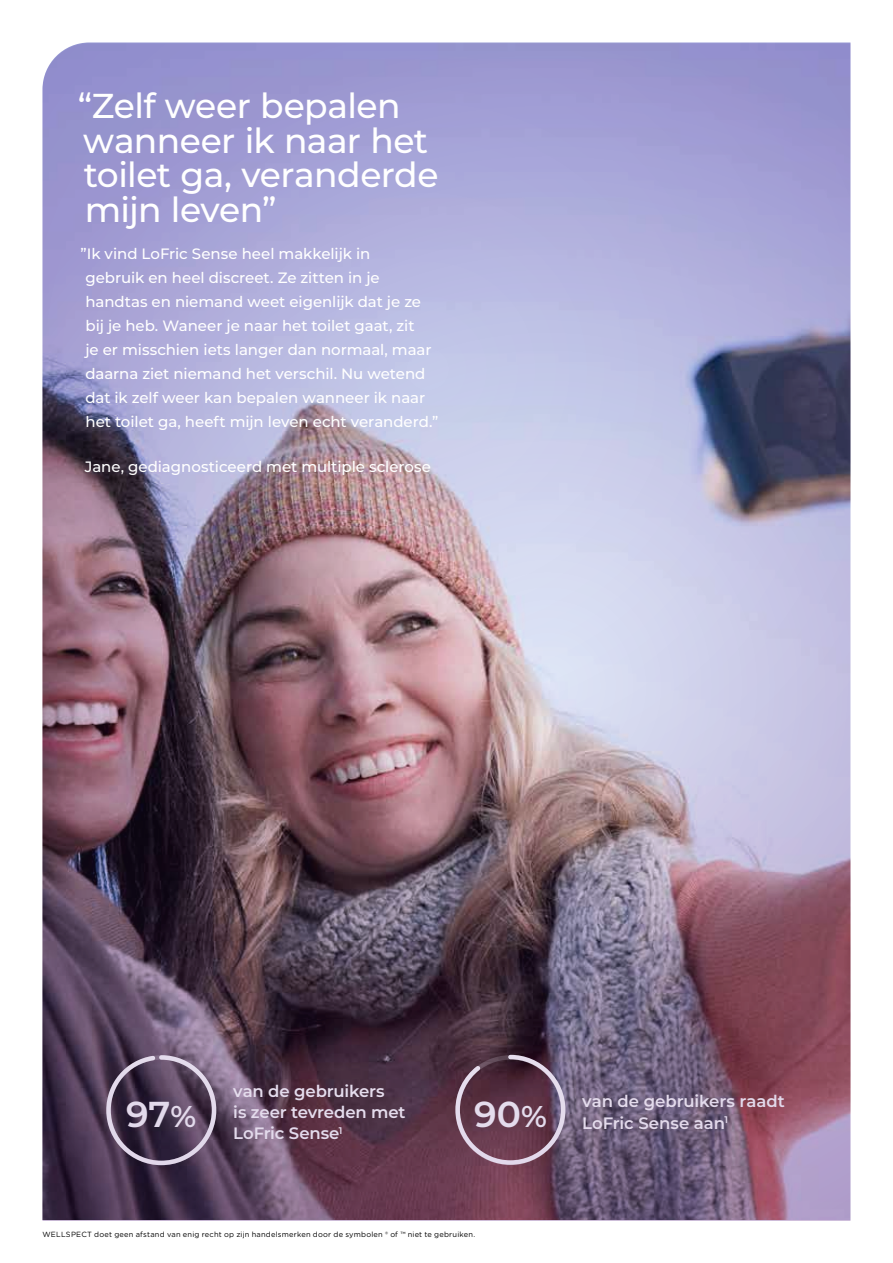
<style>
.page{position:relative;width:893px;height:1263px;background:#fff}
.page>*{position:absolute;margin:0;border:0;box-sizing:border-box;transform-origin:0 0}
.t1{font:600 36px "Montserrat";color:#fff}
.t2{font:500 34.5px/34.5px "Montserrat";letter-spacing:-.015em;color:#fff}
.t3{font:600 16.5px/21px "Montserrat";letter-spacing:-.005em;color:#fff}
.t4{font:500 15px/24px "Montserrat";letter-spacing:-.005em;color:#fff}
.t5{font:600 9.6px "Montserrat";color:#fff}
.t6{font:7.5px "Gotham Rnd";letter-spacing:.025em;color:#000}
.s1{font-size:30px}
</style>
<div class="page">
<img style="left:43px;top:43px;width:807px;height:1178px">
<h2 class="t2" style="left:78px;top:88px;width:362px">“Zelf weer bepalen wanneer ik naar het toilet ga, veranderde mijn leven”</h2>
<p class="t4" style="left:85px;top:241px;width:354px;text-indent:-5px">”Ik vind LoFric Sense heel makkelijk in<br>gebruik en heel discreet. Ze zitten in je handtas en niemand weet eigenlijk dat je ze bij je heb. Waneer je naar het toilet gaat, zit<br>je er misschien iets langer dan normaal, maar daarna ziet niemand het verschil. Nu wetend dat ik zelf weer kan bepalen wanneer ik naar het toilet ga, heeft mijn leven echt veranderd.”</p>
<p class="t4" style="left:85px;top:454px;width:348px">Jane, gediagnosticeerd met multiple sclerose</p>
<h1 class="t1" style="left:126px;top:1089px;width:72px">97<span class="s1">%</span></h1>
<p class="t3" style="left:233px;top:1080px;width:174px">van de gebruikers<br>is zeer tevreden met<br>LoFric Sense</p>
<p class="t5" style="left:339px;top:1123px;width:5px">1</p>
<h1 class="t1" style="left:474px;top:1089px;width:74px">90<span class="s1">%</span></h1>
<p class="t3" style="left:582px;top:1090px;width:204px">van de gebruikers raadt<br>LoFric Sense aan<sup>1</sup></p>
<p class="t6" style="left:43px;top:1229px;width:434px">WELLSPECT doet geen afstand van enig recht op zijn handelsmerken door de symbolen ® of ™ niet te gebruiken.</p>
</div>
